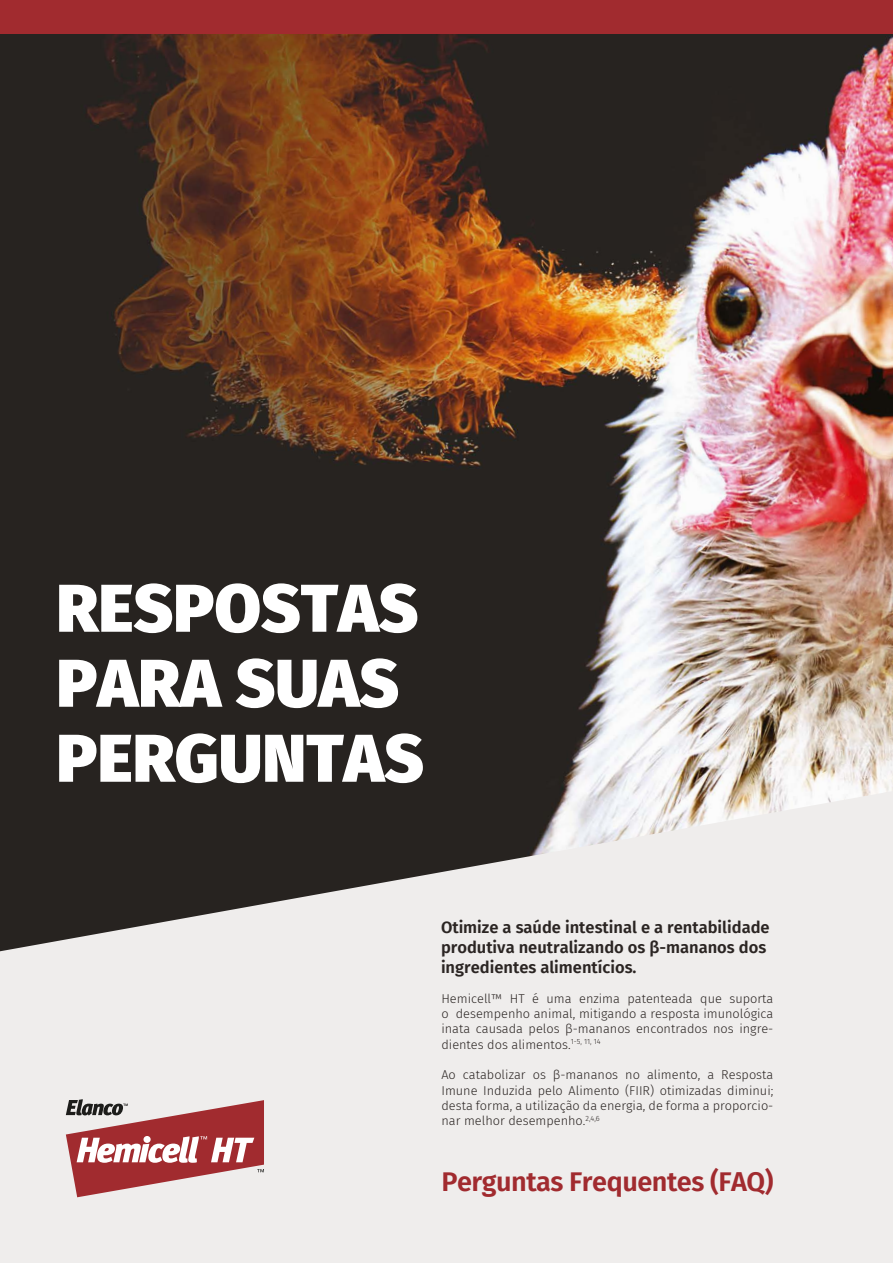
<style>
.page{position:relative;width:893px;height:1263px;background:#fff}
.page>*{position:absolute;margin:0;border:0;box-sizing:border-box;transform-origin:0 0}
.t1{font:900 67.5px/75px "Fira Sans";color:#fff}
.t2{font:600 27.15px "Fira Sans";letter-spacing:-.02em;color:#a12b2f}
.t3{font:600 16.5px/19.8px "Fira Sans";color:#2b2523}
.t4{font:300 12.75px/15.3px "Fira Sans";color:#2b2523;text-align:justify}
</style>
<div class="page">
<div style="left:0;top:170px;width:893px;height:1093px;background:#efedec"></div>
<img style="left:0;top:33px;width:893px;height:918px">
<svg style="left:66px;top:1099px;width:198px;height:98px"></svg>
<div style="left:0;top:0;width:893px;height:33px;background:#a12b2f"></div>
<h1 class="t1" style="left:56px;top:564px;width:369px">RESPOSTAS<br>PARA SUAS<br>PERGUNTAS</h1>
<p class="t3" style="left:441px;top:916px;width:330px">Otimize a saúde intestinal e a rentabilidade produtiva neutralizando os β-mananos dos ingredientes alimentícios.</p>
<p class="t4" style="left:441px;top:990px;width:333px">Hemicell™ HT é uma enzima patenteada que suporta o desempenho animal, mitigando a resposta imunológica inata causada pelos β-mananos encontrados nos ingre&shy;dientes dos alimentos.<sup>1-5,</sup> <sup>11,</sup> <sup>14</sup></p>
<p class="t4" style="left:441px;top:1067px;width:333px">Ao catabolizar os β-mananos no alimento, a Resposta Imune Induzida pelo Alimento (FIIR) otimizadas diminui; desta forma, a utilização da energia, de forma a proporcio&shy;nar melhor desempenho.<sup>2,4,6</sup></p>
<h2 class="t2" style="left:441px;top:1159px;width:333px">Perguntas Frequentes (FAQ)</h2>
</div>
